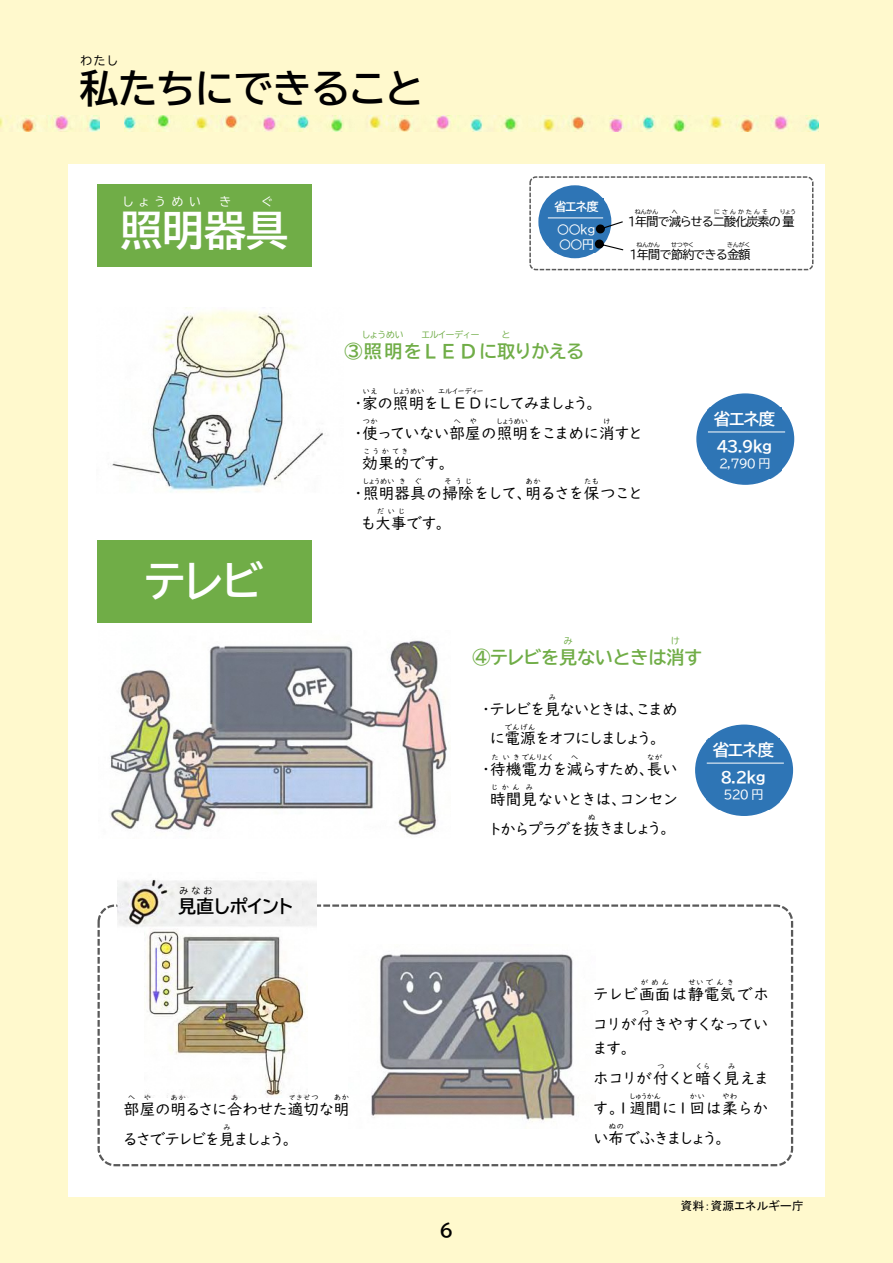
<style>
.page{position:relative;width:893px;height:1263px;background:#fff9cd}
.page>*{position:absolute;margin:0;border:0;box-sizing:border-box;transform-origin:0 0}
.t1{font:42px "BIZ UDP Gothic Bold";color:#fff}
.t2{font:39px "BIZ UDP Gothic Bold";color:#000}
.t3{font:18px "BIZ UDP Gothic Bold";letter-spacing:.035em;color:#70ad47}
.t4{font:18px "BIZ UDP Gothic Bold";color:#70ad47}
.t5{font:18px "BIZ UDP Gothic Bold";color:#000}
.t6{font:16.5px "BIZ UDP Gothic Bold";letter-spacing:-.025em;color:#fff}
.t7{font:15.75px "UD Digi Kyokasho NK R";letter-spacing:.005em;color:#000}
.t8{font:15.75px/30px "UD Digi Kyokasho NK R";letter-spacing:.075em;color:#000}
.t9{font:15.75px "UD Digi Kyokasho NK R";letter-spacing:.025em;color:#000}
.t10{font:15.75px "UD Digi Kyokasho NK R";letter-spacing:.05em;color:#000}
.t11{font:15.75px "UD Digi Kyokasho NK R";letter-spacing:.065em;color:#000}
.t12{font:15.75px "UD Digi Kyokasho NK R";letter-spacing:.07em;color:#000}
.t13{font:15.75px "UD Digi Kyokasho NK R";letter-spacing:.1em;color:#000}
.t14{font:15px "BIZ UDP Gothic Bold";letter-spacing:-.06em;color:#fff}
.t15{font:12px "BIZ UDP Gothic";letter-spacing:-.04em;color:#000}
.t16{font:12px/15.6px "BIZ UDP Gothic";letter-spacing:-.035em;color:#fff}
.t17{font:12px "MS P Gothic";color:#000}
.t18{font:12px "BIZ UDP Gothic Bold";color:#fff}
.t19{font:9px "BIZ UDP Gothic";color:#70ad47}
.t20{font:9px "BIZ UDP Gothic";color:#000}
.t21{font:7.5px "UD Digi Kyokasho NK R";letter-spacing:.105em;color:#000}
.t22{font:7.5px "UD Digi Kyokasho NK R";letter-spacing:.055em;color:#000}
.t23{font:7.5px "UD Digi Kyokasho NK R";letter-spacing:.005em;color:#000}
.t24{font:6px "BIZ UDP Gothic";color:#000}
.t25{font:6px "BIZ UDP Gothic";letter-spacing:.355em;color:#000}
</style>
<div class="page">
<div style="left:69px;top:164px;width:756px;height:1032px;background:#fff"></div>
<div style="left:97px;top:184px;width:215px;height:83px;background:#70ad47"></div>
<img style="left:0;top:116px;width:99px;height:15px">
<img style="left:125px;top:116px;width:693px;height:15px">
<div style="left:697px;top:394px;width:96px;height:90px;background:#2e75b6;border-radius:50%"></div>
<div style="left:696px;top:393px;width:98px;height:92px;border:2px solid #2e75b6;border-radius:50%"></div>
<img style="left:707px;top:408px;width:74px;height:71px">
<hr style="left:708px;top:432px;width:77px;height:1px;background:#fff">
<div style="left:97px;top:540px;width:214px;height:83px;background:#70ad47"></div>
<img style="left:110px;top:640px;width:337px;height:195px">
<div style="left:696px;top:725px;width:96px;height:90px;background:#2e75b6;border-radius:50%"></div>
<div style="left:695px;top:724px;width:98px;height:92px;border:2px solid #2e75b6;border-radius:50%"></div>
<img style="left:706px;top:739px;width:74px;height:71px">
<hr style="left:707px;top:763px;width:77px;height:1px;background:#fff">
<img style="left:371px;top:954px;width:208px;height:168px">
<div style="left:98px;top:904px;width:695px;height:262px;border:2px dashed #595959;border-radius:16px"></div>
<img style="left:117px;top:879px;width:199px;height:48px">
<img style="left:112px;top:308px;width:211px;height:184px">
<img style="left:144px;top:928px;width:163px;height:170px">
<div style="left:539px;top:186px;width:72px;height:71px;background:#2e75b6;border-radius:50%"></div>
<div style="left:538px;top:185px;width:73px;height:73px;border:2px solid #2e75b6;border-radius:50%"></div>
<img style="left:549px;top:199px;width:54px;height:54px">
<hr style="left:548px;top:218px;width:55px;height:1px;background:#fff">
<svg style="left:596px;top:221px;width:27px;height:12px"></svg>
<svg style="left:595px;top:239px;width:28px;height:11px"></svg>
<div style="left:529px;top:176px;width:284px;height:94px;border:2px dashed #595959;border-radius:6px"></div>
<p class="t15" style="left:80px;top:55px;width:39px">わたし</p>
<h2 class="t2" style="left:80px;top:68px;width:345px">私たちにできること</h2>
<p class="t16" style="left:123px;top:193px;width:80px">しょうめい</p>
<p class="t16" style="left:219px;top:193px;width:13px">き</p>
<p class="t16" style="left:261px;top:193px;width:13px">ぐ</p>
<h1 class="t1" style="left:120px;top:209px;width:169px">照明器具</h1>
<p class="t19" style="left:363px;top:330px;width:43px">しょうめい</p>
<p class="t19" style="left:422px;top:330px;width:59px">エルイーディー</p>
<p class="t19" style="left:502px;top:330px;width:10px">と</p>
<p class="t18" style="left:554px;top:201px;width:46px">省エネ度</p>
<p class="t16" style="left:557px;top:221px;width:40px">〇〇kg〇〇円</p>
<p class="t3" style="left:345px;top:342px;width:241px">③照明をL E Dに取りかえる</p>
<p class="t24" style="left:635px;top:209px;width:25px">ねんかん</p>
<p class="t24" style="left:672px;top:209px;width:7px">へ</p>
<p class="t25" style="left:714px;top:209px;width:55px">にさんかたんそ</p>
<p class="t24" style="left:780px;top:209px;width:17px">りょう</p>
<p class="t15" style="left:628px;top:216px;width:168px">１年間で減らせる二酸化炭素の量</p>
<p class="t24" style="left:636px;top:242px;width:25px">ねんかん</p>
<p class="t24" style="left:671px;top:242px;width:24px">せつやく</p>
<p class="t24" style="left:727px;top:242px;width:24px">きんがく</p>
<p class="t15" style="left:630px;top:248px;width:122px">１年間で節約できる金額</p>
<h1 class="t1" style="left:145px;top:560px;width:120px">テレビ</h1>
<p class="t20" style="left:180px;top:886px;width:34px">みなお</p>
<p class="t5" style="left:178px;top:897px;width:116px">見直しポイント</p>
<p class="t21" style="left:363px;top:387px;width:16px">いえ</p>
<p class="t21" style="left:393px;top:387px;width:33px">しょうめい</p>
<p class="t23" style="left:438px;top:387px;width:47px">エルイーディー</p>
<p class="t9" style="left:354px;top:424px;width:289px">・使っていない部屋の照明をこまめに消すと</p>
<p class="t7" style="left:354px;top:394px;width:242px">・家の照明をL E Dにしてみましょう。</p>
<p class="t21" style="left:363px;top:417px;width:17px">つか</p>
<p class="t21" style="left:454px;top:417px;width:24px">へ や</p>
<p class="t21" style="left:497px;top:417px;width:33px">しょうめい</p>
<p class="t21" style="left:604px;top:417px;width:8px">け</p>
<p class="t7" style="left:362px;top:454px;width:86px">効果的です。</p>
<p class="t21" style="left:364px;top:447px;width:46px">こうかてき</p>
<p class="t10" style="left:354px;top:484px;width:289px">・照明器具の掃除をして、明るさを保つこと</p>
<p class="t21" style="left:363px;top:477px;width:33px">しょうめい</p>
<p class="t21" style="left:399px;top:477px;width:8px">き</p>
<p class="t21" style="left:415px;top:477px;width:8px">ぐ</p>
<p class="t21" style="left:445px;top:477px;width:28px">そうじ</p>
<p class="t21" style="left:526px;top:477px;width:16px">あか</p>
<p class="t21" style="left:584px;top:477px;width:16px">たも</p>
<p class="t7" style="left:362px;top:514px;width:83px">も大事です。</p>
<p class="t21" style="left:377px;top:507px;width:29px">だいじ</p>
<p class="t6" style="left:714px;top:410px;width:63px">省エネ度</p>
<p class="t14" style="left:717px;top:438px;width:57px">４３.９kg</p>
<p class="t16" style="left:719px;top:456px;width:53px">２,７９0 円</p>
<p class="t19" style="left:564px;top:636px;width:10px">み</p>
<p class="t19" style="left:671px;top:636px;width:10px">け</p>
<p class="t4" style="left:472px;top:648px;width:231px">④テレビを見ないときは消す</p>
<p class="t21" style="left:549px;top:692px;width:9px">み</p>
<p class="t7" style="left:490px;top:730px;width:169px">に電源をオフにしましょう。</p>
<p class="t7" style="left:482px;top:700px;width:197px">・テレビを見ないときは、こまめ</p>
<p class="t21" style="left:505px;top:722px;width:32px">でんげん</p>
<p class="t7" style="left:482px;top:760px;width:197px">・待機電力を減らすため、長い</p>
<p class="t22" style="left:492px;top:752px;width:62px">たいきでんりょく</p>
<p class="t21" style="left:571px;top:752px;width:9px">へ</p>
<p class="t21" style="left:647px;top:752px;width:17px">なが</p>
<p class="t11" style="left:490px;top:790px;width:189px">時間見ないときは、コンセン</p>
<p class="t21" style="left:492px;top:782px;width:29px">じかん</p>
<p class="t21" style="left:526px;top:782px;width:9px">み</p>
<p class="t7" style="left:490px;top:820px;width:180px">トからプラグを抜きましょう。</p>
<p class="t21" style="left:588px;top:812px;width:9px">ぬ</p>
<p class="t6" style="left:713px;top:742px;width:63px">省エネ度</p>
<p class="t14" style="left:721px;top:770px;width:47px">８.２kg</p>
<p class="t16" style="left:724px;top:787px;width:41px">５２0 円</p>
<p class="t21" style="left:128px;top:1093px;width:24px">へ や</p>
<p class="t21" style="left:171px;top:1093px;width:16px">あか</p>
<p class="t21" style="left:231px;top:1093px;width:8px">あ</p>
<p class="t21" style="left:288px;top:1093px;width:32px">てきせつ</p>
<p class="t21" style="left:334px;top:1093px;width:16px">あか</p>
<p class="t7" style="left:124px;top:1130px;width:168px">るさでテレビを見ましょう。</p>
<p class="t7" style="left:124px;top:1100px;width:227px">部屋の明るさに合わせた適切な明</p>
<p class="t21" style="left:223px;top:1123px;width:9px">み</p>
<p class="t5" style="left:440px;top:1221px;width:15px">6</p>
<p class="t21" style="left:641px;top:978px;width:30px">がめん</p>
<p class="t21" style="left:688px;top:978px;width:47px">せいでんき</p>
<p class="t12" style="left:594px;top:1015px;width:176px">コリが付きやすくなってい</p>
<p class="t13" style="left:594px;top:985px;width:176px">テレビ画面は静電気でホ</p>
<p class="t21" style="left:642px;top:1008px;width:9px">つ</p>
<p class="t8" style="left:594px;top:1033px;width:176px">ます。<br>ホコリが付くと暗く見えま</p>
<p class="t21" style="left:658px;top:1062px;width:9px">つ</p>
<p class="t21" style="left:696px;top:1062px;width:15px">くら</p>
<p class="t21" style="left:728px;top:1062px;width:9px">み</p>
<p class="t8" style="left:594px;top:1093px;width:176px">す。１週間に１回は柔らか</p>
<p class="t21" style="left:630px;top:1092px;width:33px">しゅうかん</p>
<p class="t21" style="left:690px;top:1092px;width:16px">かい</p>
<p class="t21" style="left:722px;top:1092px;width:16px">やわ</p>
<p class="t7" style="left:594px;top:1129px;width:131px">い布でふきましょう。</p>
<p class="t21" style="left:609px;top:1122px;width:17px">ぬの</p>
<p class="t17" style="left:681px;top:1199px;width:124px">資料：資源エネルギー庁</p>
</div>
